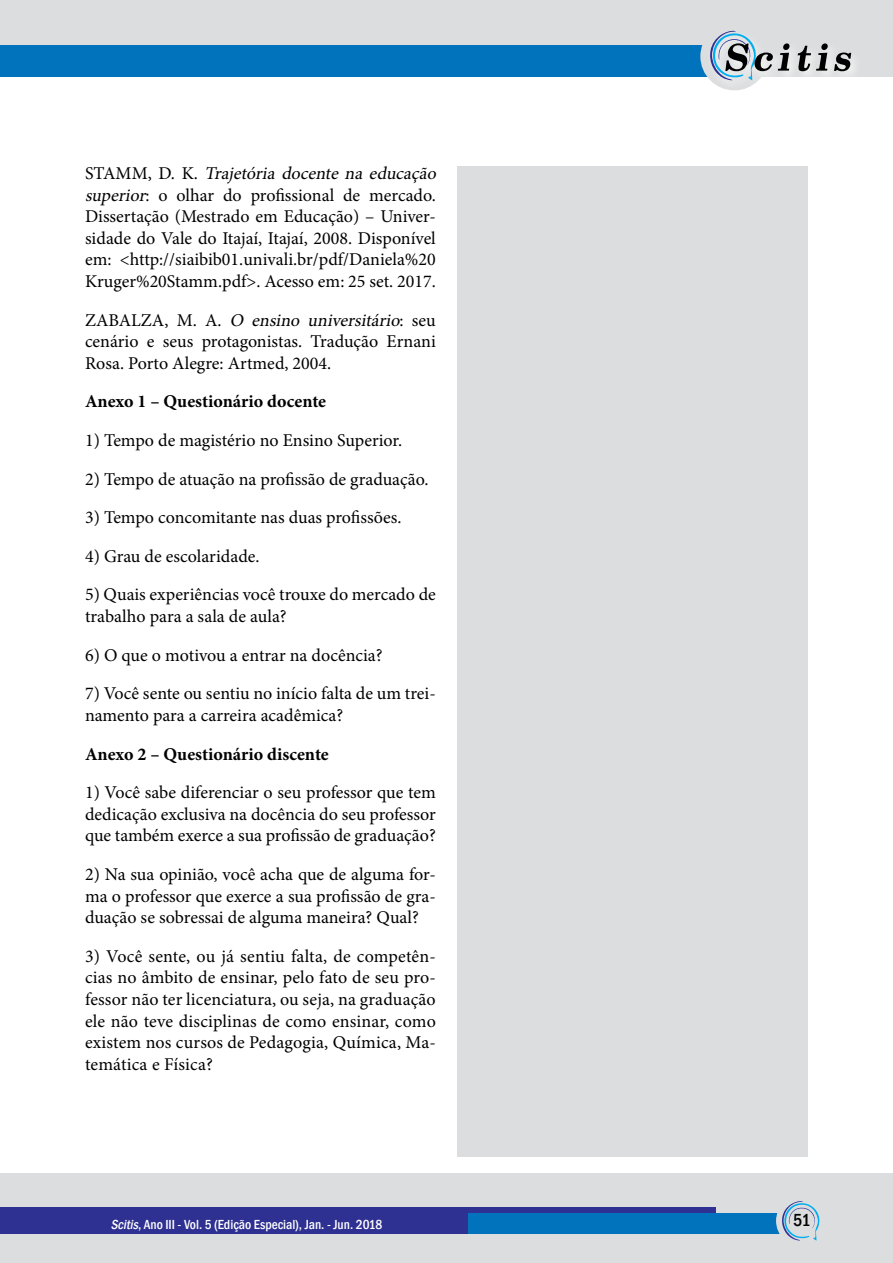
<style>
.page{position:relative;width:893px;height:1263px;background:#fff}
.page>*{position:absolute;margin:0;border:0;box-sizing:border-box;transform-origin:0 0}
.t1{font:18px/21.6px "Minion Pro";color:#000;text-align:justify}
.t2{font:700 18px "Minion Pro";color:#000}
.t3{font:500 condensed 18px "Franklin Gothic";color:#000}
.t4{font:500 condensed 13.5px "Franklin Gothic";color:#fff}
.s1{font-style:italic}
</style>
<div class="page">
<div style="left:0;top:0;width:893px;height:77px;background:#dcddde"></div>
<div style="left:0;top:45px;width:733px;height:32px;background:#0073bc"></div>
<div style="left:0;top:1174px;width:893px;height:89px;background:#dcddde"></div>
<div style="left:0;top:1208px;width:715px;height:26px;background:#2e3092"></div>
<div style="left:468px;top:1214px;width:312px;height:20px;background:#0073bc"></div>
<div style="left:700px;top:22px;width:68px;height:68px;background:#dcddde;border-radius:50%"></div>
<svg style="left:776px;top:1201px;width:44px;height:40px"></svg>
<div style="left:707px;top:27px;width:156px;height:65px;background:#fff;opacity:.75"></div>
<svg style="left:834px;top:53px;width:17px;height:18px"></svg>
<svg style="left:798px;top:43px;width:30px;height:28px"></svg>
<svg style="left:709px;top:30px;width:81px;height:50px"></svg>
<div style="left:457px;top:166px;width:351px;height:991px;background:#dcddde"></div>
<p class="t1" style="left:85px;top:162px;width:357px;text-align:left">S TA M M , D . K . <span class="s1">Trajetória docente na educação superior</span>: o olhar do profissional de mercado.<br>Dissertação (Mestrado em Educação) – Univer&shy;sidade do Vale do Itajaí, Itajaí, 2008. Disponível em: &lt;http://siaibib01.univali.br/pdf/Daniela%20<br>Kruger%20Stamm.pdf&gt;. Acesso em: 25 set. 2017.</p>
<p class="t1" style="left:85px;top:309px;width:352px">Z A B A L Z A , M . A . <span class="s1">O ensino universitário</span>: s e u cenário e seus protagonistas. Tradução Ernani Rosa. Porto Alegre: Artmed, 2004.</p>
<p class="t2" style="left:85px;top:389px;width:243px">Anexo 1 – Questionário docente</p>
<p class="t1" style="left:85px;top:429px;width:319px">1) Tempo de magistério no Ensino Superior.</p>
<p class="t1" style="left:85px;top:468px;width:345px">2) Tempo de atuação na profissão de graduação.</p>
<p class="t1" style="left:85px;top:507px;width:318px">3) Tempo concomitante nas duas profissões.</p>
<p class="t1" style="left:85px;top:545px;width:176px">4) Grau de escolaridade.</p>
<p class="t1" style="left:85px;top:584px;width:352px">5) Quais experiências você trouxe do mercado de trabalho para a sala de aula?</p>
<p class="t1" style="left:85px;top:644px;width:299px">6) O que o motivou a entrar na docência?</p>
<p class="t1" style="left:85px;top:683px;width:352px">7) Você sente ou sentiu no início falta de um trei&shy;namento para a carreira acadêmica?</p>
<p class="t2" style="left:85px;top:741px;width:245px">Anexo 2 – Questionário discente</p>
<p class="t1" style="left:85px;top:782px;width:352px">1) Você sabe diferenciar o seu professor que tem dedicação exclusiva na docência do seu professor que também exerce a sua profissão de graduação?</p>
<p class="t1" style="left:85px;top:863px;width:352px">2) Na sua opinião, você acha que de alguma for&shy;ma o professor que exerce a sua profissão de gra&shy;duação se sobressai de alguma maneira? Qual?</p>
<p class="t1" style="left:85px;top:945px;width:352px">3) Você sente, ou já sentiu falta, de competên&shy;cias no âmbito de ensinar, pelo fato de seu pro&shy;fessor não ter licenciatura, ou seja, na graduação ele não teve disciplinas de como ensinar, como existem nos cursos de Pedagogia, Química, Ma&shy;temática e Física?</p>
<p class="t4" style="left:111px;top:1215px;width:273px"><span class="s1">Scitis</span>, Ano III - Vol. 5 (Edição Especial), Jan. - Jun. 2018</p>
<p class="t3" style="left:793px;top:1208px;width:19px">51</p>
</div>
